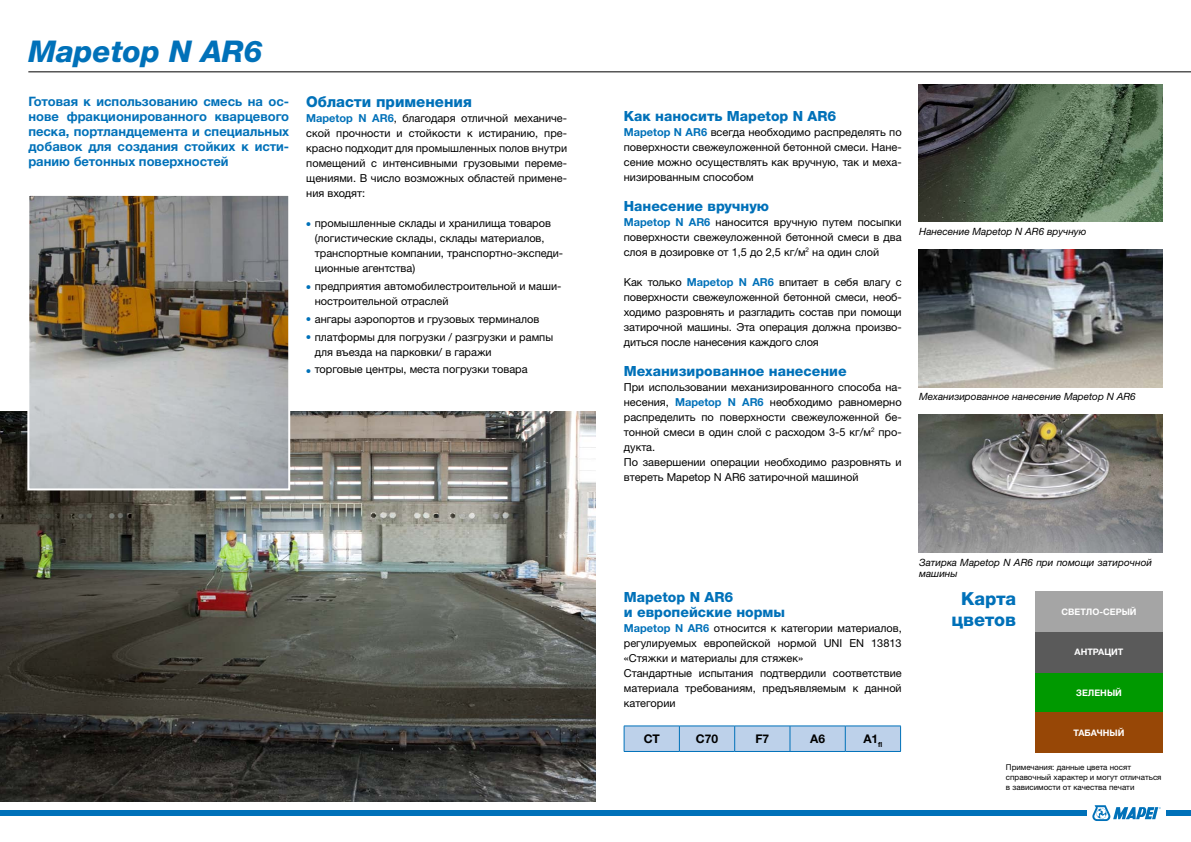
<style>
.page{position:relative;width:1191px;height:842px;background:#fff}
.page>*{position:absolute;margin:0;border:0;box-sizing:border-box;transform-origin:0 0}
.t1{font:italic 800 30px "Helvetica Neue LTW1 G";color:#0071b9}
.t2{font:800 18px/21.6px "Helvetica Neue LTW1 G";color:#0071b9;text-align:center}
.t3{font:800 15px "Helvetica Neue LTW1 G";color:#0071b9}
.t4{font:800 14px/15px "Helvetica Neue LTW1 G";color:#0071b9}
.t5{font:700 13px/15px "Helvetica Neue LTW1 G";color:#0071b9;text-align:justify}
.t6{font:700 12px "Helvetica Neue LTW1 G";color:#000}
.t7{font:11px/15px "Helvetica Neue LTW1 G";color:#000}
.t8{font:11px "Helvetica Neue LTW1 G";color:#0071b9}
.t9{font:italic 10px/11px "Helvetica Neue LTW1 G";color:#000}
.t10{font:700 9px "Helvetica Neue LTW1 G";color:#fff}
.t11{font:8px/9.6px "Helvetica Neue LTW1 G";color:#000}
.s1{font-weight:700;color:#0071b9}
.s2{color:#0071b9}
</style>
<div class="page">
<svg style="left:1092px;top:805px;width:68px;height:16px"></svg>
<div style="left:0;top:810px;width:1086px;height:6px;background:#0071b9"></div>
<div style="left:1166px;top:810px;width:25px;height:6px;background:#0071b9"></div>
<svg style="left:624px;top:726px;width:277px;height:25px;background:#b5cde8"></svg>
<hr style="left:624px;top:751px;width:55px;height:1px;background:#0071b9">
<hr style="left:679px;top:751px;width:55px;height:1px;background:#0071b9">
<hr style="left:734px;top:751px;width:56px;height:1px;background:#0071b9">
<hr style="left:790px;top:751px;width:55px;height:1px;background:#0071b9">
<hr style="left:845px;top:751px;width:56px;height:1px;background:#0071b9">
<img style="left:0;top:411px;width:595px;height:391px">
<img style="left:30px;top:197px;width:257px;height:290px">
<div style="left:27px;top:194px;width:263px;height:296px;border:2px solid #fff"></div>
<img style="left:918px;top:84px;width:244px;height:138px">
<img style="left:918px;top:249px;width:244px;height:138px">
<img style="left:918px;top:415px;width:244px;height:138px">
<div style="left:1035px;top:592px;width:127px;height:40px;background:#a5a5a5"></div>
<div style="left:1035px;top:672px;width:127px;height:40px;background:#090"></div>
<div style="left:1035px;top:632px;width:127px;height:40px;background:#5a5a5a"></div>
<div style="left:1035px;top:712px;width:127px;height:41px;background:#974706"></div>
<hr style="left:28px;top:72px;width:1163px;height:1px;background:#000">
<h1 class="t1" style="left:28px;top:33px;width:236px">Mapetop N AR6</h1>
<p class="t5" style="left:28px;top:94px;width:262px">Готовая к использованию смесь на ос&shy;нове фракционированного кварцевого песка, портландцемента и специальных добавок для создания стойких к исти&shy;ранию бетонных поверхностей</p>
<h3 class="t3" style="left:306px;top:93px;width:167px">Области применения</h3>
<p class="t7" style="left:306px;top:110px;width:262px;text-align:justify"><span class="s1">Mapetop N AR6</span>, благодаря отличной механиче&shy;ской прочности и стойкости к истиранию, пре&shy;красно подходит для промышленных полов внутри помещений с интенсивными грузовыми переме&shy;щениями. В число возможных областей примене&shy;ния входят:</p>
<p class="t7" style="left:315px;top:215px;width:250px;text-indent:-9px"><span class="s2">•</span> промышленные склады и хранилища товаров (логистические склады, склады материалов, транспортные компании, транспортно-экспеди&shy;ционные агентства)</p>
<p class="t7" style="left:315px;top:278px;width:248px;text-indent:-9px"><span class="s2">•</span> предприятия автомобилестроительной и маши&shy;ностроительной отраслей</p>
<p class="t7" style="left:306px;top:311px;width:235px"><span class="s2">•</span> ангары аэропортов и грузовых терминалов</p>
<p class="t7" style="left:315px;top:329px;width:240px;text-indent:-9px"><span class="s2">•</span> платформы для погрузки / разгрузки и рампы для въезда на парковки/ в гаражи</p>
<p class="t7" style="left:315px;top:362px;width:214px">торговые центры, места погрузки товара</p>
<p class="t8" style="left:306px;top:364px;width:7px">•</p>
<p class="t4" style="left:624px;top:108px;width:214px">Как наносить Mapetop N AR6</p>
<p class="t7" style="left:624px;top:124px;width:279px;text-align:justify"><span class="s1">Mapetop N AR6</span> всегда необходимо распределять по поверхности свежеуложенной бетонной смеси. Нане&shy;сение можно осуществлять как вручную, так и меха&shy;низированным способом</p>
<p class="t4" style="left:624px;top:198px;width:147px">Нанесение вручную</p>
<p class="t7" style="left:624px;top:214px;width:279px;text-align:justify"><span class="s1">Mapetop N AR6</span> наносится вручную путем посыпки поверхности свежеуложенной бетонной смеси в два слоя в дозировке от 1,5 до 2,5 кг/м<sup>2</sup> на один слой</p>
<p class="t7" style="left:624px;top:274px;width:279px;text-align:justify">Как только <span class="s1">Mapetop N AR6</span> впитает в себя влагу с поверхности свежеуложенной бетонной смеси, необ&shy;ходимо разровнять и разгладить состав при помощи затирочной машины. Эта операция должна произво&shy;диться после нанесения каждого слоя</p>
<p class="t4" style="left:624px;top:363px;width:224px">Механизированное нанесение</p>
<p class="t7" style="left:624px;top:379px;width:279px">При использовании механизированного способа на&shy;несения, <span class="s1">Mapetop N AR6</span> необходимо равномерно распределить по поверхности свежеуложенной бе&shy;тонной смеси в один слой с расходом 3-5 кг/м<sup>2</sup> про&shy;дукта.<br>По завершении операции необходимо разровнять и втереть Mapetop N AR6 затирочной машиной</p>
<p class="t9" style="left:919px;top:226px;width:169px">Нанесение Mapetop N AR6 вручную</p>
<p class="t9" style="left:919px;top:391px;width:218px">Механизированное нанесение Mapetop N AR6</p>
<p class="t4" style="left:624px;top:589px;width:163px">Mapetop N AR6<br>и европейские нормы</p>
<p class="t7" style="left:624px;top:620px;width:279px"><span class="s1">Mapetop N AR6</span> относится к категории материалов, регулируемых европейской нормой UNI EN 13813 «Стяжки и материалы для стяжек»<br>Стандартные испытания подтвердили соответствие материала требованиям, предъявляемым к данной категории</p>
<p class="t6" style="left:644px;top:731px;width:17px">CT</p>
<p class="t6" style="left:696px;top:731px;width:24px">C70</p>
<p class="t6" style="left:755px;top:731px;width:15px">F7</p>
<p class="t6" style="left:810px;top:731px;width:16px">A6</p>
<p class="t6" style="left:863px;top:731px;width:21px">A1<sub>fl</sub></p>
<p class="t9" style="left:919px;top:556px;width:234px">Затирка Mapetop N AR6 при помощи затирочной машины</p>
<h2 class="t2" style="left:951px;top:587px;width:66px">Карта цветов</h2>
<p class="t10" style="left:1061px;top:606px;width:76px">Светло-серый</p>
<p class="t10" style="left:1074px;top:646px;width:50px">Антрацит</p>
<p class="t10" style="left:1076px;top:687px;width:47px">Зеленый</p>
<p class="t10" style="left:1073px;top:727px;width:52px">Табачный</p>
<p class="t11" style="left:1006px;top:763px;width:157px">Примечания: данные цвета носят справочный характер и могут отличаться в зависимости от качества печати</p>
</div>
